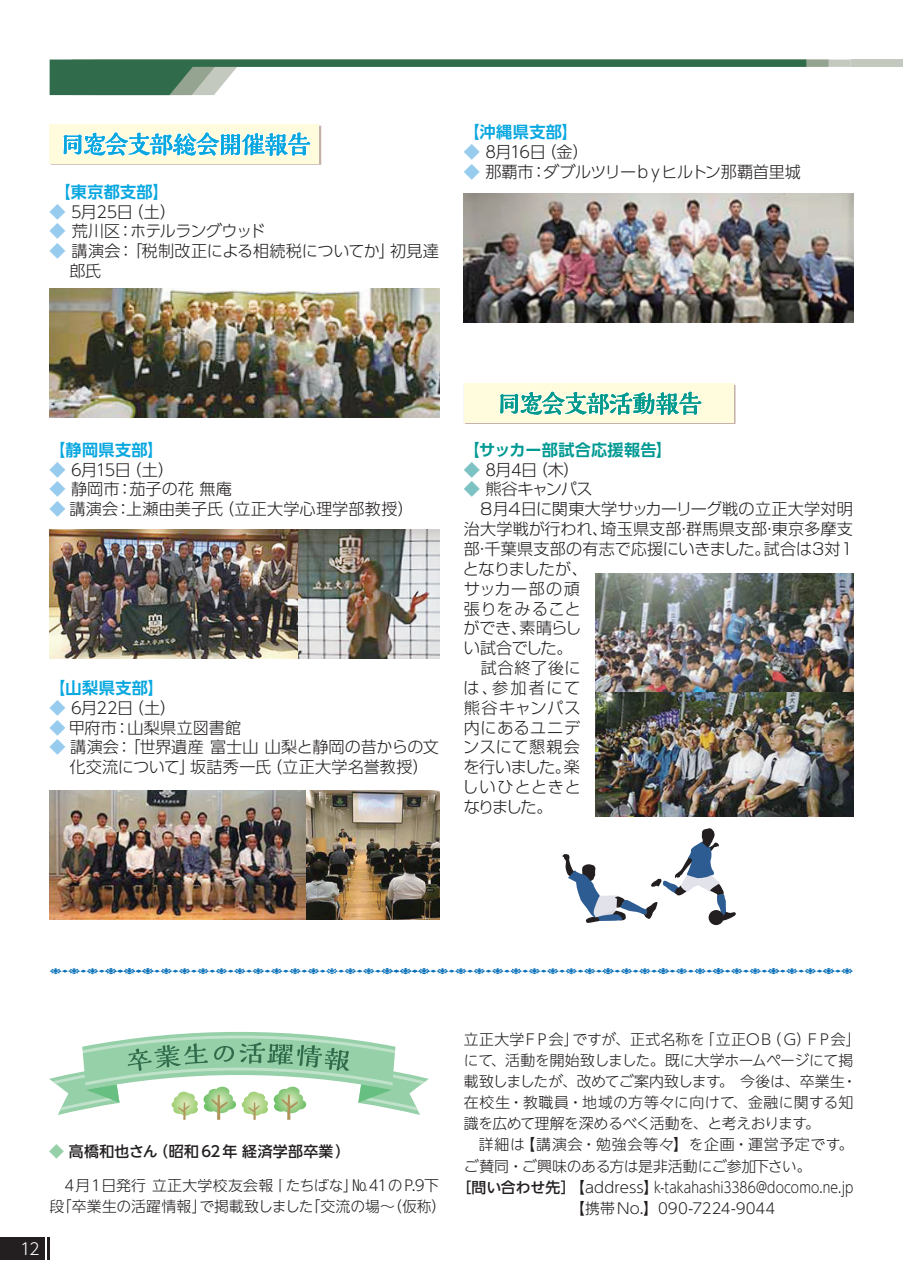
<style>
.page{position:relative;width:903px;height:1275px;background:#fff}
.page>*{position:absolute;margin:0;border:0;box-sizing:border-box;transform-origin:0 0}
.t1{font:300 16.1px/19.8px "Shin Go Pr 6 N";letter-spacing:.01em;color:#231f20}
.t2{font:300 16.1px/19.8px "UD Shin Go Pro";letter-spacing:-.01em;color:#231f20}
.t3{font:300 16.1px "UD Shin Go Pro";letter-spacing:.015em;color:#231f20}
.t4{font:700 16.1px "UD Shin Go Pro De";letter-spacing:.02em;color:#08a7e0}
.t5{font:300 16.1px "UD Shin Go Pro";letter-spacing:-.03em;color:#231f20}
.t6{font:300 16.1px "UD Shin Go Pro";letter-spacing:-.05em;color:#231f20}
.t7{font:700 16.1px "UD Shin Go Pro De";letter-spacing:.02em;color:#009993}
.t8{font:300 16.1px "UD Shin Go Pro";color:#fff}
.t9{font:300 14.88px/21.2px "UD Shin Go NT Pro";color:#231f20;text-align:center}
.t10{font:300 14.88px/21.2px "UD Shin Go NT Pro";letter-spacing:-.02em;color:#231f20}
.t11{font:300 14.88px "UD Shin Go NT Pro";letter-spacing:.05em;color:#231f20}
.t12{font:500 14.88px "UD Shin Go NT Pro";letter-spacing:.025em;color:#231f20}
.s1{color:#97ccee}
.s2{color:#7cc2c2}
.s3{font-family:"UD Shin Go Pro";color:#7cc2c2}
.s4{color:#95d0a8}
.s5{font-weight:500}
</style>
<div class="page">
<svg style="left:49px;top:1032px;width:380px;height:88px"></svg>
<svg style="left:49px;top:968px;width:804px;height:7px"></svg>
<img style="left:595px;top:573px;width:258px;height:243px">
<img style="left:50px;top:790px;width:389px;height:129px">
<img style="left:50px;top:289px;width:389px;height:129px">
<img style="left:464px;top:193px;width:389px;height:129px">
<img style="left:50px;top:530px;width:389px;height:129px">
<div style="left:50px;top:124px;width:269px;height:39px;background:#fffcdd"></div>
<svg style="left:50px;top:126px;width:271px;height:39px"></svg>
<div style="left:464px;top:383px;width:269px;height:39px;background:#fffcdd"></div>
<svg style="left:464px;top:385px;width:271px;height:39px"></svg>
<svg style="left:562px;top:828px;width:174px;height:96px"></svg>
<div style="left:0;top:1238px;width:45px;height:22px;background:#231f20"></div>
<hr style="left:47px;top:1238px;width:3px;height:22px;background:#231f20">
<svg style="left:50px;top:60px;width:801px;height:35px"></svg>
<div style="left:851px;top:60px;width:52px;height:7px;background:#c4c9bf"></div>
<p class="t4" style="left:55px;top:179px;width:115px">【東京都支部】</p>
<p class="t2" style="left:50px;top:201px;width:144px"><span class="s1">◆</span> 5月25日（土）　</p>
<p class="t6" style="left:50px;top:218px;width:218px"><span class="s1">◆</span> 荒川区：ホテルラングウッド</p>
<p class="t2" style="left:69px;top:241px;width:371px;text-indent:-20px"><span class="s1">◆</span> 講演会：「税制改正による相続税についてか」初見達郎氏</p>
<p class="t4" style="left:464px;top:119px;width:115px">【沖縄県支部】</p>
<p class="t2" style="left:464px;top:142px;width:126px"><span class="s1">◆</span> 8月16日（金）</p>
<p class="t5" style="left:464px;top:159px;width:338px"><span class="s1">◆</span> 那覇市：ダブルツリーｂｙヒルトン那覇首里城</p>
<p class="t4" style="left:50px;top:436px;width:115px">【静岡県支部】</p>
<p class="t2" style="left:50px;top:459px;width:142px"><span class="s1">◆</span> 6月15日（土）　</p>
<p class="t2" style="left:50px;top:479px;width:184px"><span class="s1">◆</span> 静岡市：茄子の花 無庵</p>
<p class="t3" style="left:50px;top:496px;width:366px"><span class="s1">◆</span> 講演会：上瀬由美子氏（立正大学心理学部教授）</p>
<p class="t4" style="left:50px;top:675px;width:115px">【山梨県支部】</p>
<p class="t2" style="left:50px;top:697px;width:144px"><span class="s1">◆</span> 6月22日（土）　</p>
<p class="t3" style="left:50px;top:714px;width:193px"><span class="s1">◆</span> 甲府市：山梨県立図書館</p>
<p class="t2" style="left:50px;top:737px;width:391px;text-align:center"><span class="s1">◆</span> 講演会：「世界遺産 富士山 山梨と静岡の昔からの文化交流について」坂詰秀一氏（立正大学名誉教授）</p>
<p class="t7" style="left:464px;top:437px;width:210px">【サッカー部試合応援報告】</p>
<p class="t2" style="left:464px;top:459px;width:117px"><span class="s2">◆</span> 8月4日（木）</p>
<p class="t1" style="left:462px;top:478px;width:392px"><span class="s3">◆</span> 熊谷キャンパス<br>　8月4日に関東大学サッカーリーグ戦の立正大学対明治大学戦が行われ、埼玉県支部・群馬県支部・東京多摩支部・千葉県支部の有志で応援にいきました。試合は3対1となりましたが、<br>サッカー部の頑<br>張りをみること<br>ができ、素晴らし<br>い試合でした。<br>　試合終了後に<br>は、参加者にて<br>熊谷キャンパス<br>内にあるユニデ<br>ンスにて懇親会<br>を行いました。楽<br>しいひとときと<br>なりました。</p>
<p class="t12" style="left:49px;top:1140px;width:303px"><span class="s4">◆</span> 高橋和也さん（昭和62年 経済学部卒業）</p>
<p class="t9" style="left:50px;top:1174px;width:398px">4月1日発行 立正大学校友会報「たちばな」№41のP.9下<br>段「卒業生の活躍情報」で掲載致しました「交流の場～（仮称）</p>
<p class="t8" style="left:20px;top:1236px;width:21px">12</p>
<p class="t10" style="left:464px;top:1028px;width:398px">立正大学ＦＰ会」ですが、正式名称を「立正ＯＢ（Ｇ）ＦＰ会」にて、活動を開始致しました。既に大学ホームページにて掲載致しましたが、改めてご案内致します。 今後は、卒業生・在校生・教職員・地域の方等々に向けて、金融に関する知識を広めて理解を深めるべく活動を、と考えおります。</p>
<p class="t11" style="left:479px;top:1133px;width:376px">詳細は【講演会・勉強会等々】を企画・運営予定です。</p>
<p class="t9" style="left:464px;top:1155px;width:349px">ご賛同・ご興味のある方は是非活動にご参加下さい。</p>
<p class="t9" style="left:456px;top:1176px;width:398px"><span class="s5">［問い合わせ先］</span>【address】k-takahashi3386@docomo.ne.jp</p>
<p class="t9" style="left:570px;top:1197px;width:207px">【携帯No.】090-7224-9044</p>
</div>
